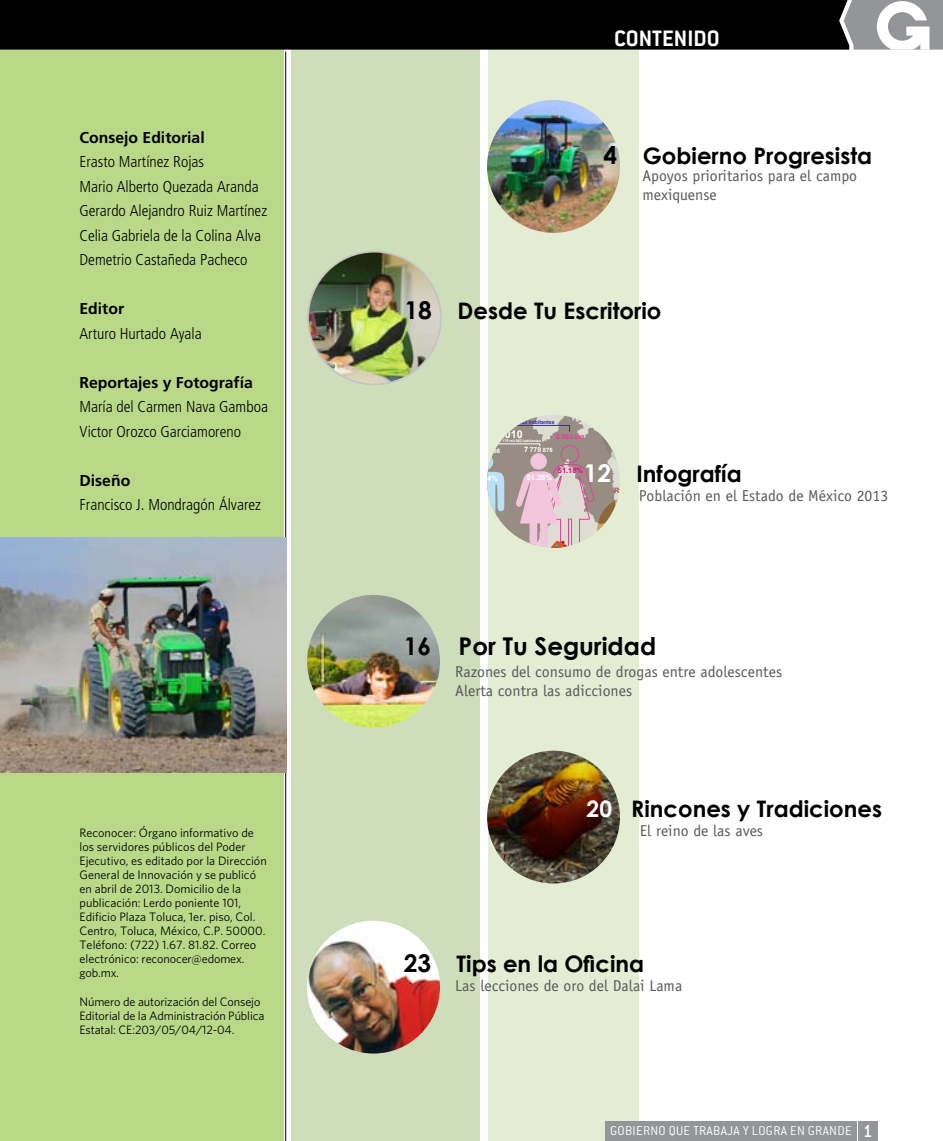
<style>
.page{position:relative;width:943px;height:1141px;background:#fff}
.page>*{position:absolute;margin:0;border:0;box-sizing:border-box;transform-origin:0 0}
.t1{font:700 24.5px "Century Gothic";color:#000}
.t2{font:700 24.5px "Conduit ITC";color:#fff}
.t3{font:700 22.75px "Century Gothic";color:#000}
.t4{font:300 condensed 15.75px/24.5px "Frutiger LT";color:#000}
.t5{font:15.75px/19.2px "Officina Sans LT";color:#58595b}
.t6{font:700 15.75px "Frutiger";color:#000}
.t7{font:300 14px "Conduit ITC";letter-spacing:.02em;color:#fff}
.t8{font:12.25px/14px "Whitney HTF";color:#000}
.t9{font:700 10.67px "Arial";color:#fff}
.t10{font:700 7.52px "Arial";color:#fff}
.t11{font:700 7.52px "Arial";color:#ec008c}
.t12{font:700 6.83px "Arial";color:#e64097}
.t13{font:700 6.83px "Arial";color:#fff}
.t14{font:700 3.68px "Arial";color:#fff}
.s1{font-size:24.5px}
.s2{font-size:7.52px}
.s3{font-size:5.95px}
.s4{font-size:24.5px;color:#fff}
.s5{color:#fff}
.s6{font-weight:500;font-size:19.25px}
</style>
<div class="page">
<div style="left:0;top:0;width:284px;height:1141px;background:#b9d989"></div>
<div style="left:291px;top:0;width:188px;height:1141px;background:#cfdeba"></div>
<div style="left:488px;top:0;width:150px;height:1141px;background:#e4ecd3"></div>
<img style="left:487px;top:751px;width:133px;height:132px;border-radius:66px">
<div style="left:307px;top:921px;width:133px;height:133px;background:#fff;border-radius:50%"></div>
<img style="left:307px;top:935px;width:133px;height:119px">
<img style="left:308px;top:252px;width:133px;height:132px;border-radius:66px">
<hr style="left:285px;top:52px;width:1px;height:1089px;background:#000">
<img style="left:487px;top:100px;width:133px;height:133px;border-radius:66px">
<img style="left:0;top:538px;width:286px;height:234px">
<img style="left:307px;top:595px;width:133px;height:133px;border-radius:66px">
<svg style="left:487px;top:415px;width:133px;height:133px"></svg>
<svg style="left:0;top:0;width:943px;height:50px;background:#141515"></svg>
<div style="left:605px;top:1121px;width:251px;height:20px;background:#939598"></div>
<div style="left:857px;top:1121px;width:20px;height:20px;background:#939598"></div>
<p class="t6" style="left:80px;top:128px;width:127px">Consejo Editorial</p>
<p class="t4" style="left:80px;top:150px;width:189px">Erasto Martínez Rojas<br>Mario Alberto Quezada Aranda<br>Gerardo Alejandro Ruiz Martínez<br>Celia Gabriela de la Colina Alva<br>Demetrio Castañeda Pacheco</p>
<p class="t6" style="left:80px;top:300px;width:46px">Editor</p>
<p class="t4" style="left:80px;top:321px;width:124px">Arturo Hurtado Ayala</p>
<p class="t6" style="left:80px;top:373px;width:175px">Reportajes y Fotografía</p>
<p class="t4" style="left:80px;top:395px;width:190px">María del Carmen Nava Gamboa<br>Victor Orozco Garciamoreno</p>
<p class="t6" style="left:80px;top:471px;width:52px">Diseño</p>
<p class="t4" style="left:80px;top:493px;width:183px">Francisco J. Mondragón Álvarez</p>
<p class="t8" style="left:80px;top:825px;width:189px">Reconocer: Órgano informativo de los servidores públicos del Poder<br>Ejecutivo, es editado por la Dirección<br>General de Innovación y se publicó en abril de 2013. Domicilio de la publicación: Lerdo poniente 101,<br>Edificio Plaza Toluca, 1er. piso, Col.<br>Centro, Toluca, México, C.P. 50000.<br>Teléfono: (722) 1.67. 81.82. Correo electrónico: reconocer@edomex. gob.mx.</p>
<p class="t8" style="left:80px;top:994px;width:186px">Número de autorización del Consejo<br>Editorial de la Administración Pública<br>Estatal: CE:203/05/04/12-04.</p>
<h1 class="t2" style="left:614px;top:24px;width:107px">CONTENIDO</h1>
<h2 class="t3" style="left:603px;top:142px;width:270px"><span class="s1">4</span> Gobierno Progresista</h2>
<p class="t5" style="left:642px;top:166px;width:216px">Apoyos prioritarios para el campo mexiquense</p>
<h2 class="t3" style="left:404px;top:297px;width:258px"><span class="s1">18</span> Desde Tu Escritorio</h2>
<p class="t9" style="left:499px;top:428px;width:25px">2010</p>
<p class="t14" style="left:481px;top:438px;width:61px">15 millones 175 mil 862 habitantes</p>
<p class="t12" style="left:555px;top:432px;width:30px"><span class="s2">8</span> 363 <span class="s3">699</span></p>
<p class="t13" style="left:524px;top:445px;width:30px"><span class="s2">7</span> 778 <span class="s3">876</span></p>
<p class="t10" style="left:527px;top:473px;width:27px">51.26%</p>
<h2 class="t3" style="left:583px;top:460px;width:160px"><span class="s4">12</span> Infografía</h2>
<p class="t11" style="left:558px;top:465px;width:27px">51.18%</p>
<p class="t5" style="left:638px;top:486px;width:251px">Población en el Estado de México 2013</p>
<h1 class="t1" style="left:403px;top:631px;width:254px">16 Por Tu Seguridad</h1>
<p class="t5" style="left:455px;top:662px;width:328px">Razones del consumo de drogas entre adolescentes<br>Alerta contra las adicciones</p>
<h2 class="t3" style="left:586px;top:794px;width:297px"><span class="s5">20</span> Rincones y Tradiciones</h2>
<p class="t5" style="left:640px;top:821px;width:125px">El reino de las aves</p>
<h2 class="t3" style="left:403px;top:950px;width:242px"><span class="s1">23</span> Tips en la Oficina</h2>
<p class="t5" style="left:455px;top:976px;width:228px">Las lecciones de oro del Dalai Lama</p>
<p class="t7" style="left:610px;top:1123px;width:264px">GOBIERNO QUE TRABAJA Y LOGRA EN GRANDE <span class="s6">1</span></p>
</div>
